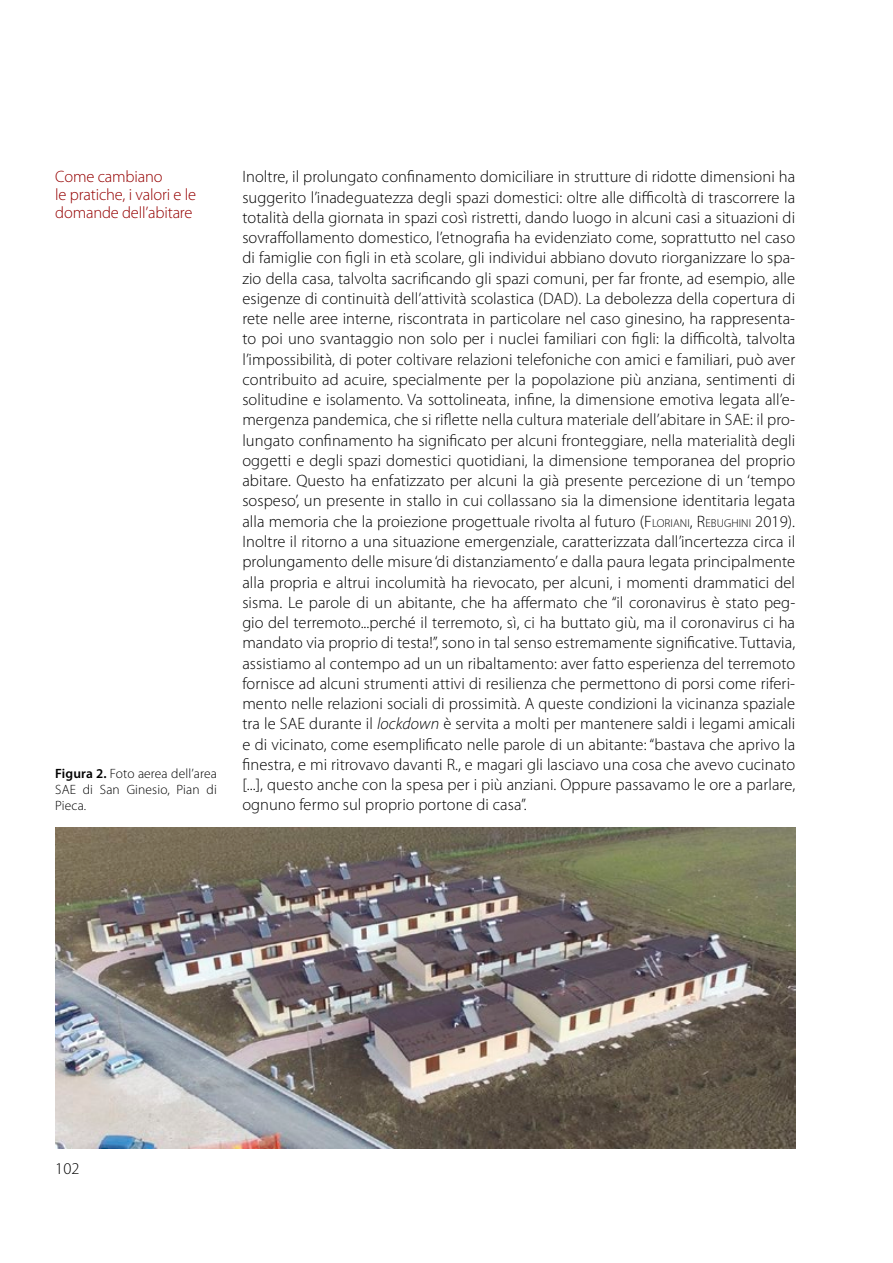
<style>
.page{position:relative;width:893px;height:1263px;background:#fff}
.page>*{position:absolute;margin:0;border:0;box-sizing:border-box;transform-origin:0 0}
.t1{font:300 16.5px/20.2px "Myriad Pro";letter-spacing:.005em;color:#000;text-align:justify}
.t2{font:300 16.5px/18px "Myriad Pro";letter-spacing:-.01em;color:#950000}
.t3{font:300 13.5px/16.2px "Myriad Pro";letter-spacing:.01em;color:#000;text-align:justify}
.s1{font-weight:600}
.s2{font-style:inherit}
.s3{font-size:11.55px}
.s4{font-style:italic}
</style>
<div class="page">
<img style="left:55px;top:827px;width:740px;height:321px">
<p class="t2" style="left:55px;top:168px;width:142px">Come cambiano<br>le pratiche, i valori e le domande dell’abitare</p>
<p class="t3" style="left:55px;top:765px;width:163px"><span class="s1">Figura 2.</span> Foto aerea dell’area SAE di San Ginesio, Pian di Pieca.</p>
<p class="t1" style="left:242px;top:167px;width:554px">Inoltre, il prolungato confinamento domiciliare in strutture di ridotte dimensioni ha suggerito l’inadeguatezza degli spazi domestici: oltre alle difficoltà di trascorrere la totalità della giornata in spazi così ristretti, dando luogo in alcuni casi a situazioni di sovraffollamento domestico, l’etnografia ha evidenziato come, soprattutto nel caso di famiglie con figli in età scolare, gli individui abbiano dovuto riorganizzare lo spa&shy;zio della casa, talvolta sacrificando gli spazi comuni, per far fronte, ad esempio, alle esigenze di continuità dell’attività scolastica (DAD). La debolezza della copertura di rete nelle aree interne, riscontrata in particolare nel caso ginesino, ha rappresenta&shy;to poi uno svantaggio non solo per i nuclei familiari con figli: la difficoltà, talvolta l’impossibilità, di poter coltivare relazioni telefoniche con amici e familiari, può aver contribuito ad acuire, specialmente per la popolazione più anziana, sentimenti di solitudine e isolamento. Va sottolineata, infine, la dimensione emotiva legata all’e&shy;mergenza pandemica, che si riflette nella cultura materiale dell’abitare in SAE: il pro&shy;lungato confinamento ha significato per alcuni fronteggiare, nella materialità degli oggetti e degli spazi domestici quotidiani, la dimensione temporanea del proprio abitare. Questo ha enfatizzato per alcuni la già presente percezione di un ‘tempo sospeso’, un presente in stallo in cui collassano sia la dimensione identitaria legata alla memoria che la proiezione progettuale rivolta al futuro (<span class="s2">F</span><span class="s3">LORIANI</span><span class="s2">, R</span><span class="s3">EBUGHINI</span> 2019).<br>Inoltre il ritorno a una situazione emergenziale, caratterizzata dall’incertezza circa il prolungamento delle misure ‘di distanziamento’ e dalla paura legata principalmente alla propria e altrui incolumità ha rievocato, per alcuni, i momenti drammatici del sisma. Le parole di un abitante, che ha affermato che “il coronavirus è stato peg&shy;gio del terremoto...perché il terremoto, sì, ci ha buttato giù, ma il coronavirus ci ha mandato via proprio di testa!”, sono in tal senso estremamente significative. Tuttavia, assistiamo al contempo ad un un ribaltamento: aver fatto esperienza del terremoto fornisce ad alcuni strumenti attivi di resilienza che permettono di porsi come riferi&shy;mento nelle relazioni sociali di prossimità. A queste condizioni la vicinanza spaziale tra le SAE durante il <span class="s4">lockdown</span> è servita a molti per mantenere saldi i legami amicali e di vicinato, come esemplificato nelle parole di un abitante: “bastava che aprivo la finestra, e mi ritrovavo davanti R., e magari gli lasciavo una cosa che avevo cucinato [...], questo anche con la spesa per i più anziani. Oppure passavamo le ore a parlare, ognuno fermo sul proprio portone di casa”.</p>
<p class="t1" style="left:55px;top:1158px;width:26px">102</p>
</div>
